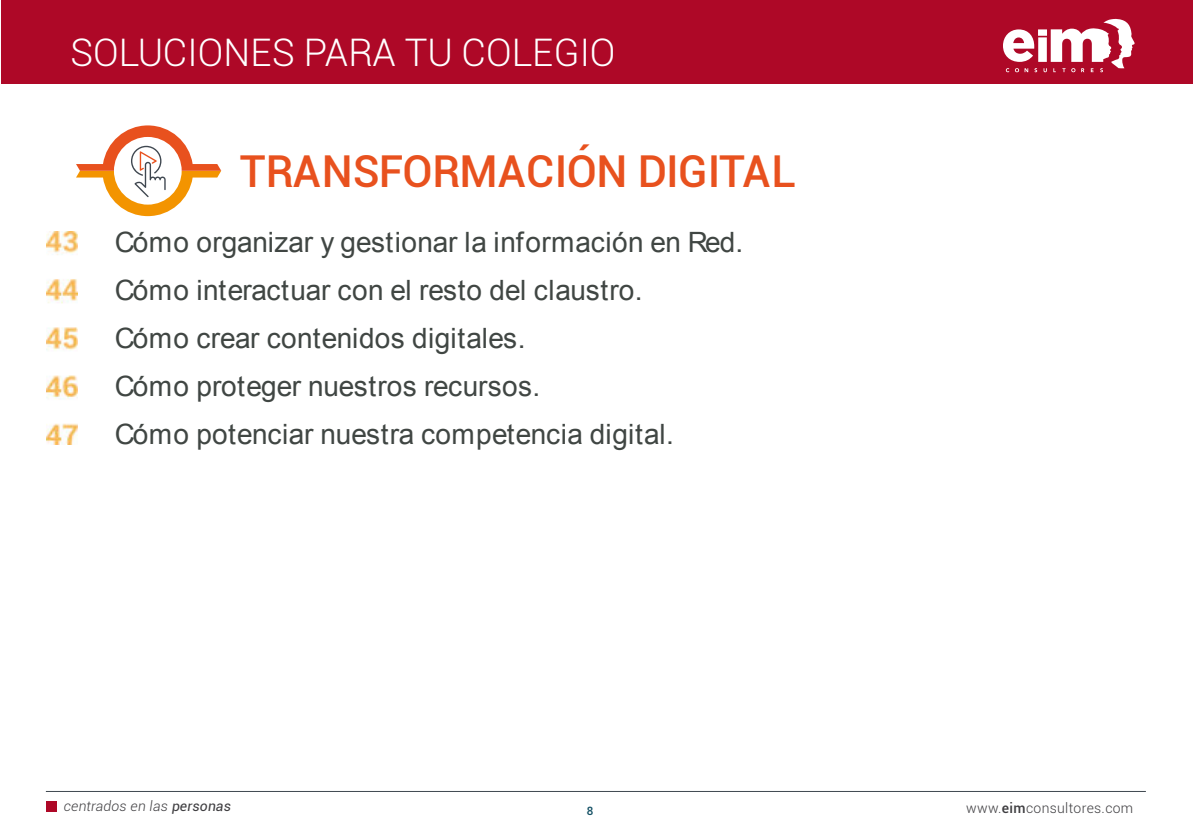
<style>
.page{position:relative;width:1193px;height:840px;background:#fff}
.page>*{position:absolute;margin:0;border:0;box-sizing:border-box;transform-origin:0 0}
.t1{font:500 44px "Roboto";letter-spacing:-.005em;color:#e8511e}
.t2{font:300 38px "Roboto";color:#fff}
.t3{font:28px/48px "Arial";letter-spacing:.005em;color:#404643}
.t4{font:italic 300 14px "Roboto";letter-spacing:.015em;color:#3e3d40}
.t5{font:300 14px "Roboto";letter-spacing:.03em;color:#3e3d40}
.t6{font:500 11.6px "Roboto";color:#135064}
.s1{font-weight:400}
.s2{font-weight:500}
</style>
<div class="page">
<div style="left:1px;top:0;width:1191px;height:84px;background:#ae0827"></div>
<hr style="left:46px;top:791px;width:1099px;height:1px;background:#3f4750">
<svg style="left:1003px;top:19px;width:132px;height:53px"></svg>
<div style="left:47px;top:801px;width:10px;height:11px;background:#ae0827"></div>
<img style="left:47px;top:232px;width:30px;height:212px">
<svg style="left:76px;top:125px;width:145px;height:91px"></svg>
<h2 class="t2" style="left:71px;top:37px;width:546px">SOLUCIONES PARA TU COLEGIO</h2>
<h1 class="t1" style="left:240px;top:154px;width:558px">TRANSFORMACIÓN DIGITAL</h1>
<p class="t3" style="left:115px;top:221px;width:630px">Cómo organizar y gestionar la información en Red.<br>Cómo interactuar con el resto del claustro.<br>Cómo crear contenidos digitales.<br>Cómo proteger nuestros recursos.<br>Cómo potenciar nuestra competencia digital.</p>
<p class="t4" style="left:64px;top:800px;width:169px">centrados en las <span class="s1">personas</span></p>
<p class="t6" style="left:586px;top:806px;width:8px">8</p>
<p class="t5" style="left:966px;top:802px;width:169px">www.<span class="s2">eim</span>consultores.com</p>
</div>
